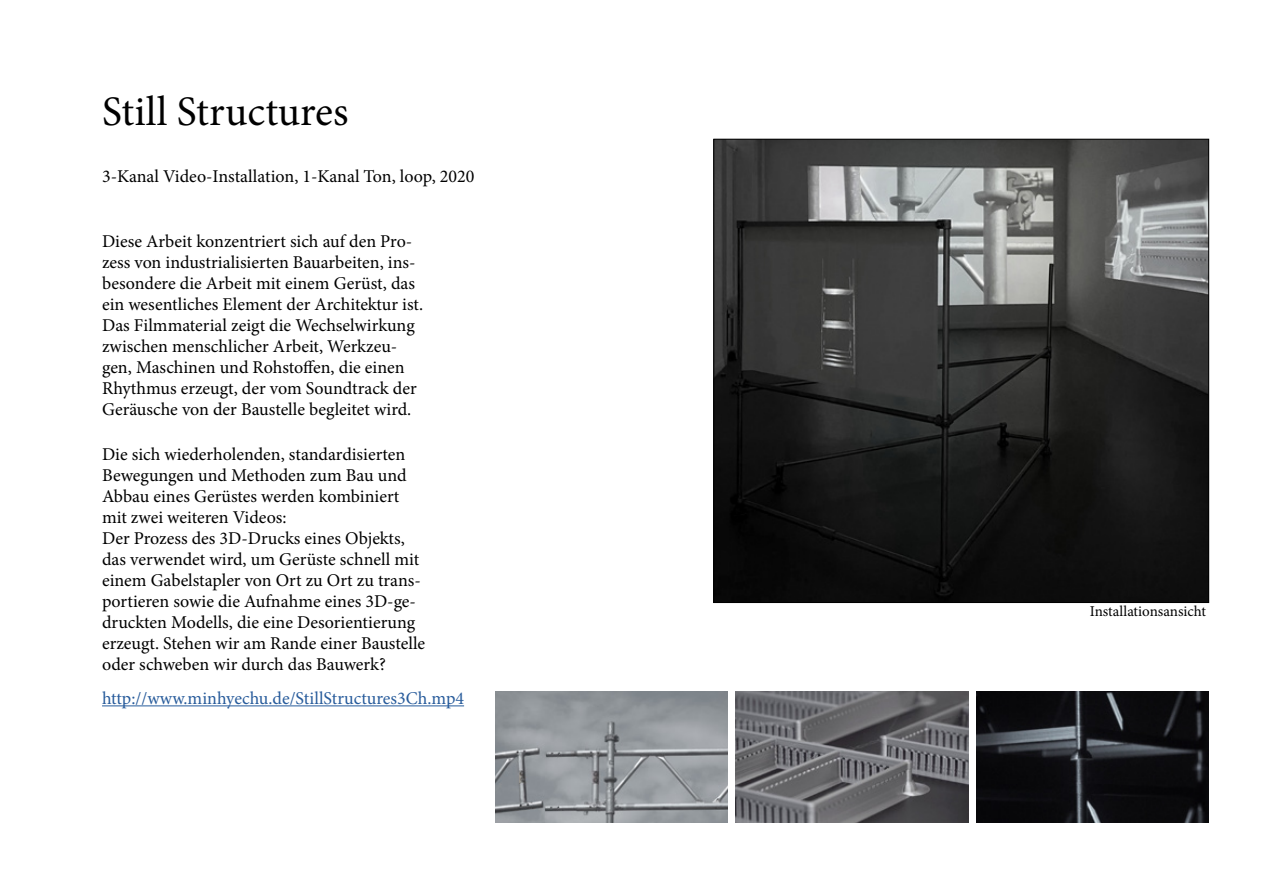
<style>
.page{position:relative;width:1263px;height:893px;background:#fff}
.page>*{position:absolute;margin:0;border:0;box-sizing:border-box;transform-origin:0 0}
.t1{font:42px "Minion Pro";color:#000}
.t2{font:18px/21px "Minion Pro";color:#000}
.t3{font:18px "Minion Pro";color:#275b9b}
.t4{font:15px "Minion Pro";letter-spacing:-.005em;color:#000}
</style>
<div class="page">
<img style="left:715px;top:141px;width:492px;height:460px">
<img style="left:495px;top:691px;width:233px;height:131px">
<img style="left:736px;top:691px;width:232px;height:131px">
<img style="left:976px;top:691px;width:233px;height:131px">
<hr style="left:102px;top:705px;width:362px;height:1px;background:#275b9b">
<h1 class="t1" style="left:102px;top:83px;width:248px">Still Structures</h1>
<p class="t2" style="left:102px;top:165px;width:374px">3-Kanal Video-Installation, 1-Kanal Ton, loop, 2020</p>
<p class="t2" style="left:102px;top:231px;width:323px">Diese Arbeit konzentriert sich auf den Pro&shy;zess von industrialisierten Bauarbeiten, ins&shy;besondere die Arbeit mit einem Gerüst, das ein wesentliches Element der Architektur ist.<br>Das Filmmaterial zeigt die Wechselwirkung zwischen menschlicher Arbeit, Werkzeu&shy;gen, Maschinen und Rohstoffen, die einen Rhythmus erzeugt, der vom Soundtrack der Geräusche von der Baustelle begleitet wird.</p>
<p class="t2" style="left:102px;top:443px;width:325px">Die sich wiederholenden, standardisierten Bewegungen und Methoden zum Bau und Abbau eines Gerüstes werden kombiniert mit zwei weiteren Videos:<br>Der Prozess des 3D-Drucks eines Objekts, das verwendet wird, um Gerüste schnell mit einem Gabelstapler von Ort zu Ort zu trans&shy;portieren sowie die Aufnahme eines 3D-ge&shy;druckten Modells, die eine Desorientierung erzeugt. Stehen wir am Rande einer Baustelle oder schweben wir durch das Bauwerk?</p>
<p class="t3" style="left:102px;top:686px;width:363px">http://www.minhyechu.de/StillStructures3Ch.mp4</p>
<p class="t4" style="left:1090px;top:602px;width:118px">Installationsansicht</p>
</div>
